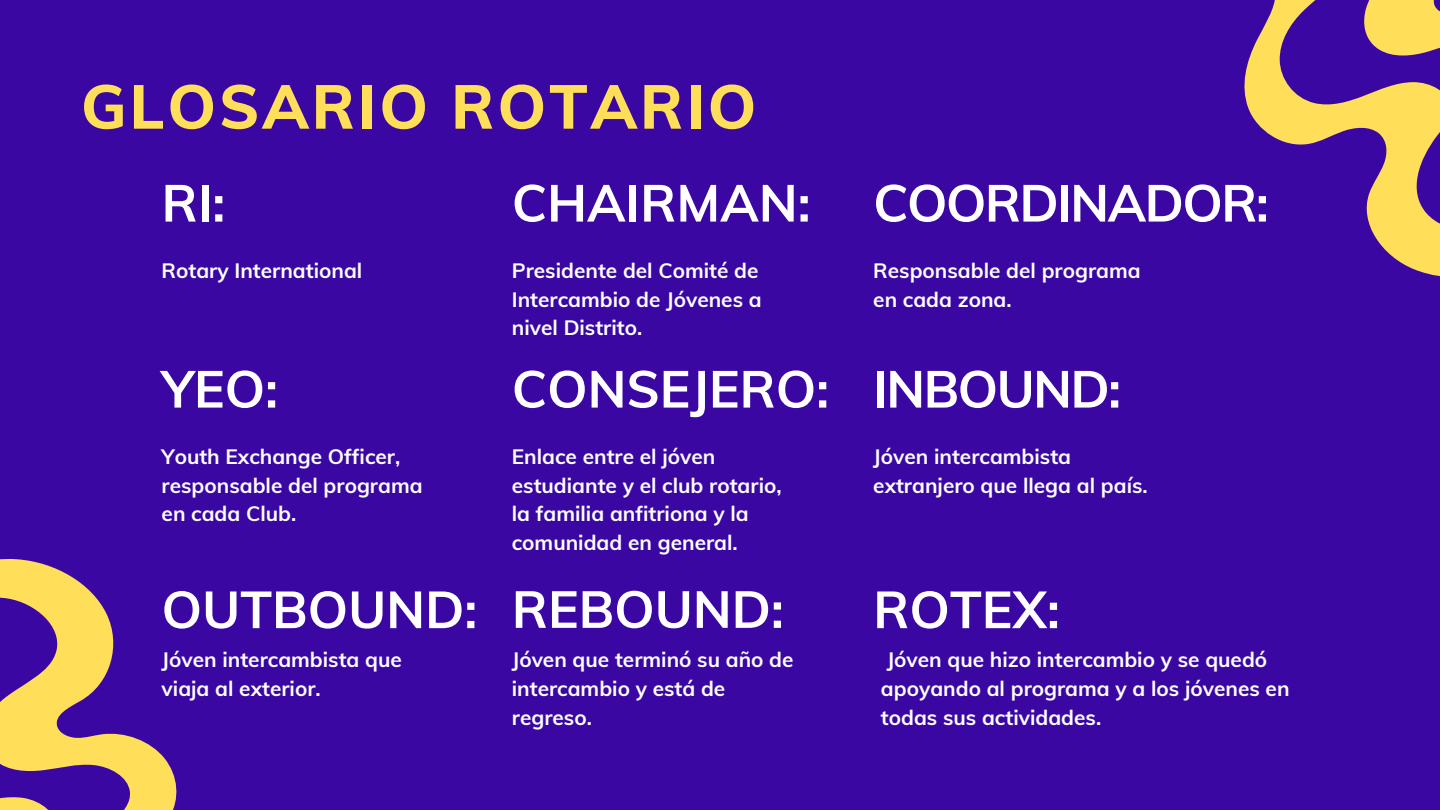
<style>
.page{position:relative;width:1440px;height:810px;background:#3a07a3}
.page>*{position:absolute;margin:0;border:0;box-sizing:border-box;transform-origin:0 0}
.t1{font:800 61.3px "Muli";letter-spacing:.05em;color:#ffde59}
.t2{font:700 51.5px "Muli";color:#fff}
.t3{font:700 51.5px "Muli";letter-spacing:-.03em;color:#fff}
.t4{font:700 20.8px/28.7px "Muli";color:#fff}
</style>
<div class="page">
<svg style="left:1244px;top:0;width:196px;height:276px"></svg>
<svg style="left:0;top:559px;width:97px;height:40px;fill:#ffde59"></svg>
<svg style="left:0;top:599px;width:177px;height:211px"></svg>
<p class="t1" style="left:81px;top:67px;width:677px">GLOSARIO ROTARIO</p>
<p class="t2" style="left:162px;top:170px;width:65px">RI:</p>
<p class="t4" style="left:162px;top:256px;width:202px">Rotary International</p>
<p class="t2" style="left:162px;top:356px;width:118px">YEO:</p>
<p class="t4" style="left:162px;top:442px;width:263px">Youth Exchange Officer, responsable del programa en cada Club.</p>
<p class="t2" style="left:512px;top:170px;width:300px">CHAIRMAN:</p>
<p class="t4" style="left:512px;top:256px;width:251px">Presidente del Comité de<br>Intercambio de Jóvenes a nivel Distrito.</p>
<p class="t2" style="left:512px;top:356px;width:319px">CONSEJERO:</p>
<p class="t4" style="left:512px;top:442px;width:271px">Enlace entre el jóven estudiante y el club rotario, la familia anfitriona y la comunidad en general.</p>
<p class="t3" style="left:873px;top:170px;width:397px">COORDINADOR:</p>
<p class="t4" style="left:873px;top:256px;width:269px">Responsable del programa en cada zona.</p>
<p class="t3" style="left:873px;top:356px;width:249px">INBOUND:</p>
<p class="t4" style="left:873px;top:442px;width:276px">Jóven intercambista extranjero que llega al país.</p>
<p class="t2" style="left:162px;top:576px;width:317px">OUTBOUND:</p>
<p class="t2" style="left:512px;top:576px;width:274px">REBOUND:</p>
<p class="t2" style="left:873px;top:576px;width:188px">ROTEX:</p>
<p class="t4" style="left:162px;top:645px;width:242px">Jóven intercambista que viaja al exterior.</p>
<p class="t4" style="left:512px;top:645px;width:283px">Jóven que terminó su año de intercambio y está de regreso.</p>
<p class="t4" style="left:881px;top:645px;width:410px">Jóven que hizo intercambio y se quedó apoyando al programa y a los jóvenes en todas sus actividades.</p>
</div>
